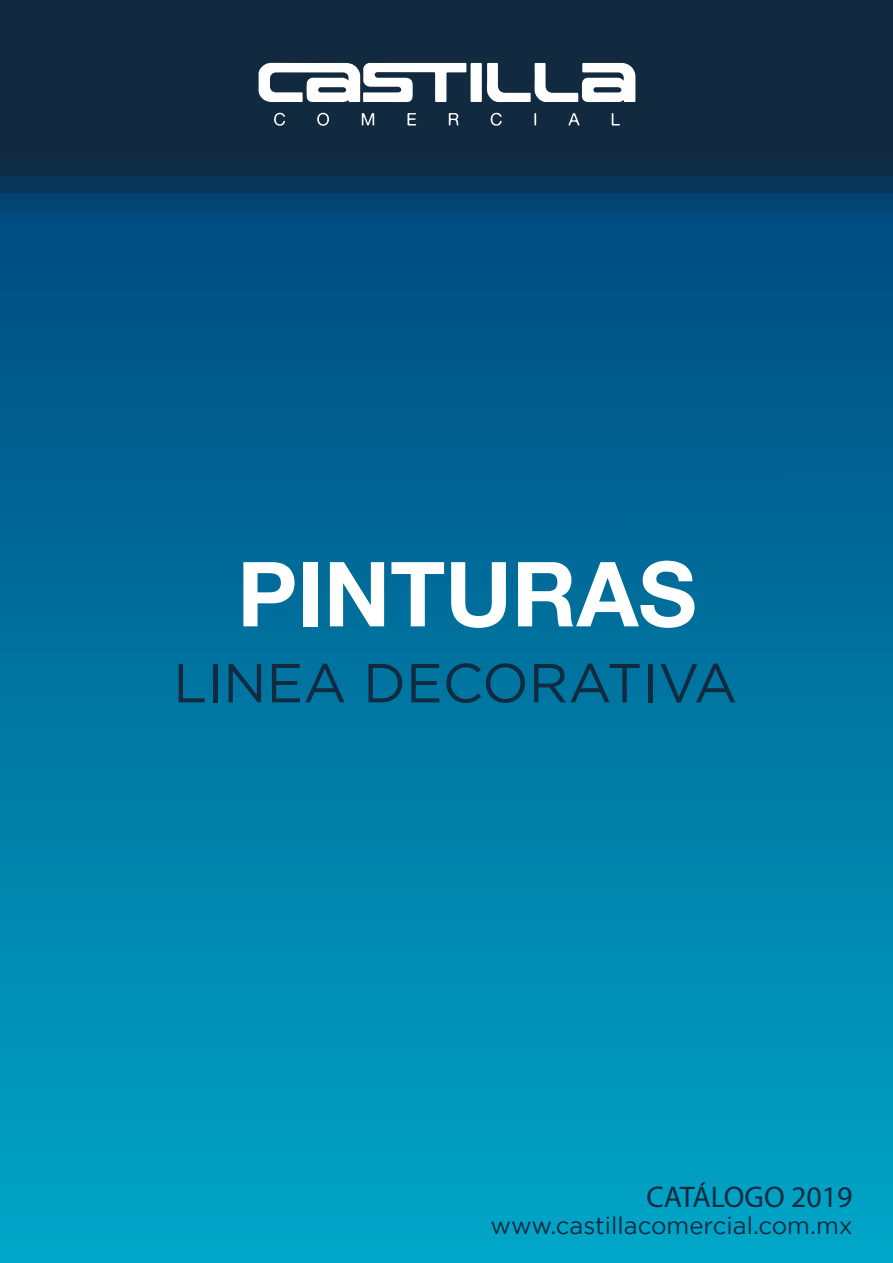
<style>
.page{position:relative;width:893px;height:1263px;background:#fff}
.page>*{position:absolute;margin:0;border:0;box-sizing:border-box;transform-origin:0 0}
.t1{font:700 89.85px "Helvetica Neue LT Com";color:#fff}
.t2{font:54.9px "Gotham";color:#112a40}
.t3{font:30px "Myriad Pro";color:#112a40}
.t4{font:24px "Gotham";color:#112a40}
</style>
<div class="page">
<div style="left:0;top:157px;width:893px;height:1106px;background:linear-gradient(to bottom,#00477d,#00a6c8)"></div>
<svg style="left:0;top:0;width:893px;height:211px;background:#0e2d47"></svg>
<svg style="left:259px;top:63px;width:376px;height:39px"></svg>
<svg style="left:361px;top:113px;width:13px;height:13px"></svg>
<svg style="left:407px;top:113px;width:9px;height:12px"></svg>
<svg style="left:491px;top:112px;width:11px;height:14px"></svg>
<svg style="left:274px;top:112px;width:11px;height:15px"></svg>
<svg style="left:612px;top:113px;width:8px;height:13px"></svg>
<svg style="left:534px;top:113px;width:2px;height:12px"></svg>
<svg style="left:449px;top:113px;width:10px;height:13px"></svg>
<svg style="left:316px;top:112px;width:13px;height:15px"></svg>
<svg style="left:568px;top:113px;width:12px;height:13px"></svg>
<h1 class="t1" style="left:237px;top:538px;width:461px">PINTURAS</h1>
<h2 class="t2" style="left:173px;top:652px;width:565px">LINEA DECORATIVA</h2>
<p class="t3" style="left:646px;top:1179px;width:208px">CATÁLOGO 2019</p>
<p class="t4" style="left:491px;top:1212px;width:363px">www.castillacomercial.com.mx</p>
</div>
